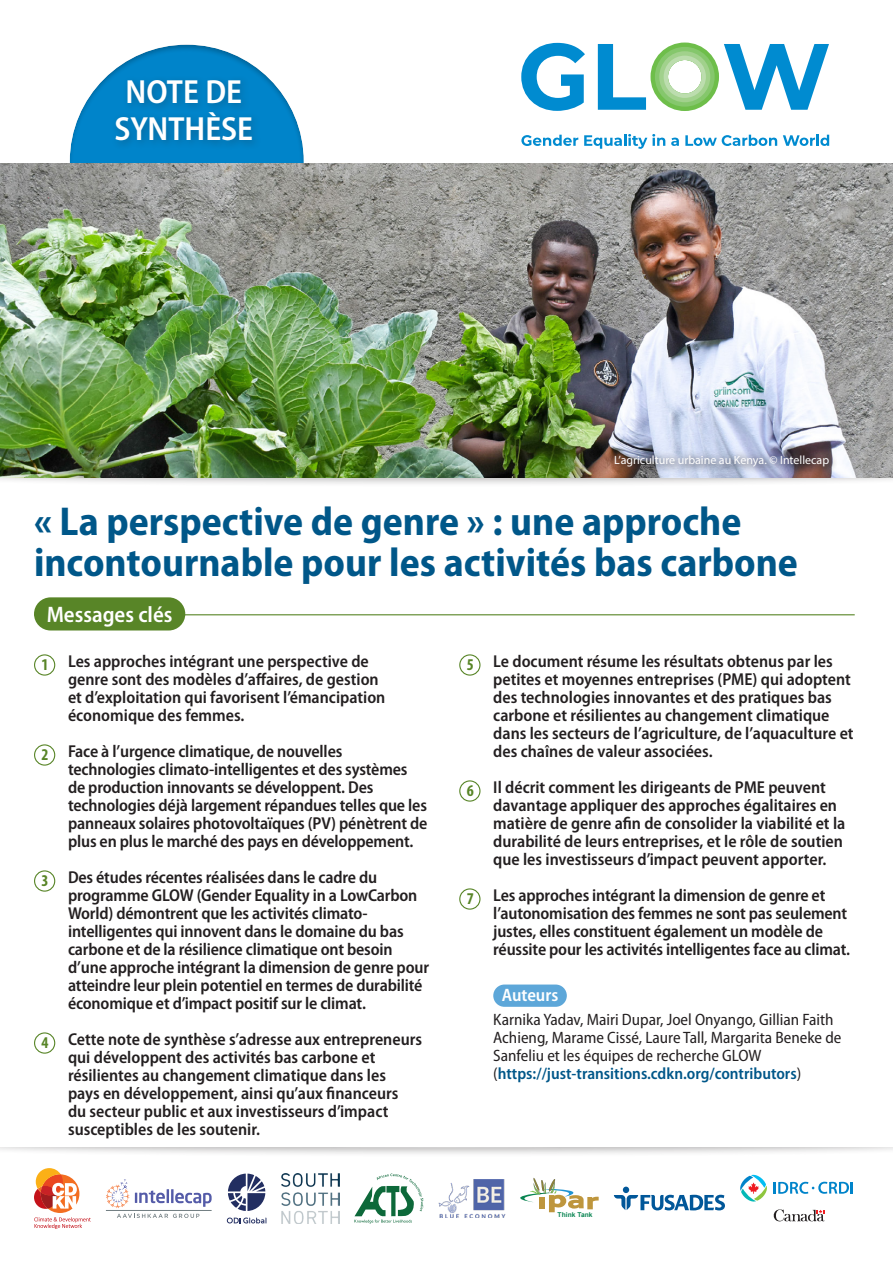
<style>
.page{position:relative;width:893px;height:1263px;background:#fff}
.page>*{position:absolute;margin:0;border:0;box-sizing:border-box;transform-origin:0 0}
.t1{font:700 semi-condensed 40.5px/40.5px "Myriad Pro";color:#005789}
.t2{font:600 semi-condensed 33.6px/36.9px "Myriad Pro";color:#fff;text-align:center}
.t3{font:600 semi-condensed 22.5px "Myriad Pro";color:#fff}
.t4{font:600 semi-condensed 18px "Myriad Pro";color:#fff}
.t5{font:600 semi-condensed 17.25px/18px "Myriad Pro";letter-spacing:-.01em;color:#231f20}
.t6{font:semi-condensed 16.5px/18px "Myriad Pro";color:#231f20}
.t7{font:12px "Myriad Pro";color:#fff}
.t8{font:700 6.6px "Arial";letter-spacing:.005em;color:#098552}
.s1{font-weight:600;color:#005789}
</style>
<div class="page">
<div style="left:0;top:1132px;width:893px;height:25px;background:#231f20;opacity:.3"></div>
<div style="left:0;top:1125px;width:893px;height:22px;background:#fff"></div>
<svg style="left:34px;top:1217px;width:57px;height:12px"></svg>
<div style="left:41px;top:1174px;width:38px;height:39px;background:#f36e21;border-radius:50%"></div>
<svg style="left:34px;top:1168px;width:43px;height:41px"></svg>
<hr style="left:106px;top:1210px;width:106px;height:1px;background:#727e82">
<svg style="left:117px;top:1214px;width:82px;height:4px"></svg>
<svg style="left:135px;top:1189px;width:34px;height:14px"></svg>
<hr style="left:171px;top:1189px;width:3px;height:14px;background:#545ba8">
<svg style="left:175px;top:1193px;width:37px;height:14px"></svg>
<svg style="left:106px;top:1179px;width:23px;height:29px"></svg>
<div style="left:623px;top:1186px;width:6px;height:7px;background:#015799;border-radius:50%"></div>
<svg style="left:614px;top:1195px;width:111px;height:15px"></svg>
<svg style="left:520px;top:1178px;width:79px;height:34px"></svg>
<svg style="left:227px;top:1217px;width:39px;height:6px"></svg>
<svg style="left:228px;top:1173px;width:37px;height:38px"></svg>
<img style="left:282px;top:1173px;width:57px;height:50px">
<svg style="left:354px;top:1173px;width:69px;height:50px"></svg>
<img style="left:439px;top:1179px;width:66px;height:39px">
<svg style="left:774px;top:1182px;width:79px;height:12px"></svg>
<svg style="left:740px;top:1175px;width:27px;height:27px"></svg>
<svg style="left:773px;top:1209px;width:52px;height:12px"></svg>
<div style="left:0;top:462px;width:893px;height:25px;background:#231f20;opacity:.3"></div>
<svg style="left:521px;top:43px;width:309px;height:106px"></svg>
<div style="left:68px;top:44px;width:236px;height:119px;background:#231f20;opacity:.3"></div>
<div style="left:111px;top:75px;width:151px;height:75px;background:#231f20;opacity:.3"></div>
<div style="left:34px;top:597px;width:151px;height:33px;background:#588527;border-radius:17px"></div>
<hr style="left:34px;top:614px;width:821px;height:1px;background:#588527">
<div style="left:34px;top:654px;width:21px;height:22px;border:1px solid #588527;border-radius:50%"></div>
<div style="left:34px;top:744px;width:21px;height:22px;border:1px solid #588527;border-radius:50%"></div>
<div style="left:34px;top:870px;width:21px;height:22px;border:1px solid #588527;border-radius:50%"></div>
<div style="left:34px;top:1032px;width:21px;height:22px;border:1px solid #588527;border-radius:50%"></div>
<div style="left:493px;top:984px;width:74px;height:23px;background:#5da7d9;border-radius:11px"></div>
<div style="left:459px;top:654px;width:21px;height:22px;border:1px solid #588527;border-radius:50%"></div>
<div style="left:459px;top:780px;width:21px;height:22px;border:1px solid #588527;border-radius:50%"></div>
<div style="left:459px;top:888px;width:21px;height:22px;border:1px solid #588527;border-radius:50%"></div>
<img style="left:0;top:163px;width:893px;height:315px">
<div style="left:605px;top:447px;width:233px;height:29px;background:#231f20;opacity:.75"></div>
<h2 class="t2" style="left:114px;top:74px;width:140px">NOTE DE<br>SYNTHÈSE</h2>
<p class="t7" style="left:614px;top:453px;width:217px">L’agriculture urbaine au Kenya. © Intellecap</p>
<h1 class="t1" style="left:34px;top:500px;width:765px">« La perspective de genre » : une approche incontournable pour les activités bas carbone</h1>
<h3 class="t3" style="left:47px;top:601px;width:127px">Messages clés</h3>
<p class="t5" style="left:68px;top:653px;width:319px;text-indent:-27px"><sub>1</sub> Les approches intégrant une perspective de genre sont des modèles d’affaires, de gestion et d’exploitation qui favorisent l’émancipation économique des femmes.</p>
<p class="t5" style="left:68px;top:743px;width:361px;text-indent:-27px"><sub>2</sub> Face à l’urgence climatique, de nouvelles technologies climato-intelligentes et des systèmes de production innovants se développent. Des technologies déjà largement répandues telles que les panneaux solaires photovoltaïques (PV) pénètrent de plus en plus le marché des pays en développement.</p>
<p class="t5" style="left:68px;top:869px;width:363px;text-indent:-27px"><sub>3</sub> Des études récentes réalisées dans le cadre du programme GLOW (Gender Equality in a LowCarbon World) démontrent que les activités climato&shy;intelligentes qui innovent dans le domaine du bas carbone et de la résilience climatique ont besoin d’une approche intégrant la dimension de genre pour atteindre leur plein potentiel en termes de durabilité économique et d’impact positif sur le climat.</p>
<p class="t5" style="left:68px;top:1031px;width:356px;text-indent:-27px"><sub>4</sub> Cette note de synthèse s’adresse aux entrepreneurs qui développent des activités bas carbone et résilientes au changement climatique dans les<br>pays en développement, ainsi qu’aux financeurs<br>du secteur public et aux investisseurs d’impact susceptibles de les soutenir.</p>
<p class="t5" style="left:493px;top:653px;width:362px;text-indent:-27px"><sub>5</sub> Le document résume les résultats obtenus par les petites et moyennes entreprises (PME) qui adoptent des technologies innovantes et des pratiques bas carbone et résilientes au changement climatique dans les secteurs de l’agriculture, de l’aquaculture et des chaînes de valeur associées.</p>
<p class="t5" style="left:493px;top:779px;width:354px;text-indent:-27px"><sub>6</sub> Il décrit comment les dirigeants de PME peuvent davantage appliquer des approches égalitaires en matière de genre afin de consolider la viabilité et la durabilité de leurs entreprises, et le rôle de soutien que les investisseurs d’impact peuvent apporter.</p>
<p class="t5" style="left:493px;top:887px;width:358px;text-indent:-27px"><sub>7</sub> Les approches intégrant la dimension de genre et l’autonomisation des femmes ne sont pas seulement justes, elles constituent également un modèle de réussite pour les activités intelligentes face au climat.</p>
<p class="t4" style="left:502px;top:985px;width:58px">Auteurs</p>
<p class="t6" style="left:493px;top:1010px;width:350px">Karnika Yadav, Mairi Dupar, Joel Onyango, Gillian Faith Achieng, Marame Cissé, Laure Tall, Margarita Beneke de Sanfeliu et les équipes de recherche GLOW (<span class="s1">https://just-transitions.cdkn.org/contributors</span>)</p>
<p class="t8" style="left:558px;top:1210px;width:37px">Think Tank</p>
</div>
